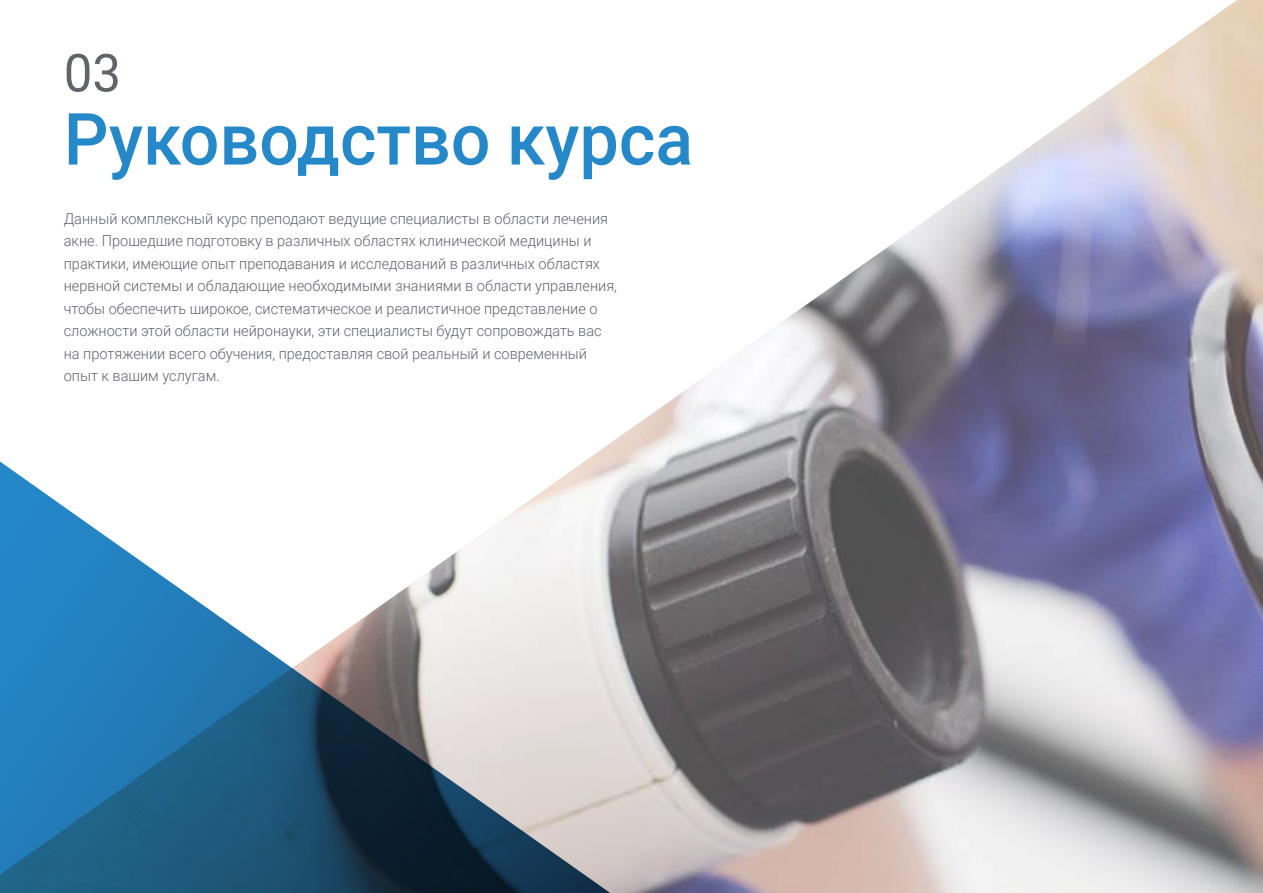
<style>
.page{position:relative;width:1263px;height:893px;background:#fff}
.page>*{position:absolute;margin:0;border:0;box-sizing:border-box;transform-origin:0 0}
.t1{font:500 72px "Roboto";color:#2488c9}
.t2{font:52.5px "Roboto";color:#61646a}
.t3{font:300 15px/22.5px "Roboto";color:#61646a}
</style>
<div class="page">
<img style="left:607px;top:0;width:656px;height:893px">
<svg style="left:0;top:446px;width:640px;height:447px"></svg>
<h2 class="t2" style="left:64px;top:36px;width:59px">03</h2>
<h1 class="t1" style="left:64px;top:89px;width:631px">Руководство курса</h1>
<p class="t3" style="left:64px;top:207px;width:555px">Данный комплексный курс преподают ведущие специалисты в области лечения акне. Прошедшие подготовку в различных областях клинической медицины и практики, имеющие опыт преподавания и исследований в различных областях нервной системы и обладающие необходимыми знаниями в области управления, чтобы обеспечить широкое, систематическое и реалистичное представление о сложности этой области нейронауки, эти специалисты будут сопровождать вас на протяжении всего обучения, предоставляя свой реальный и современный опыт к вашим услугам.</p>
</div>
